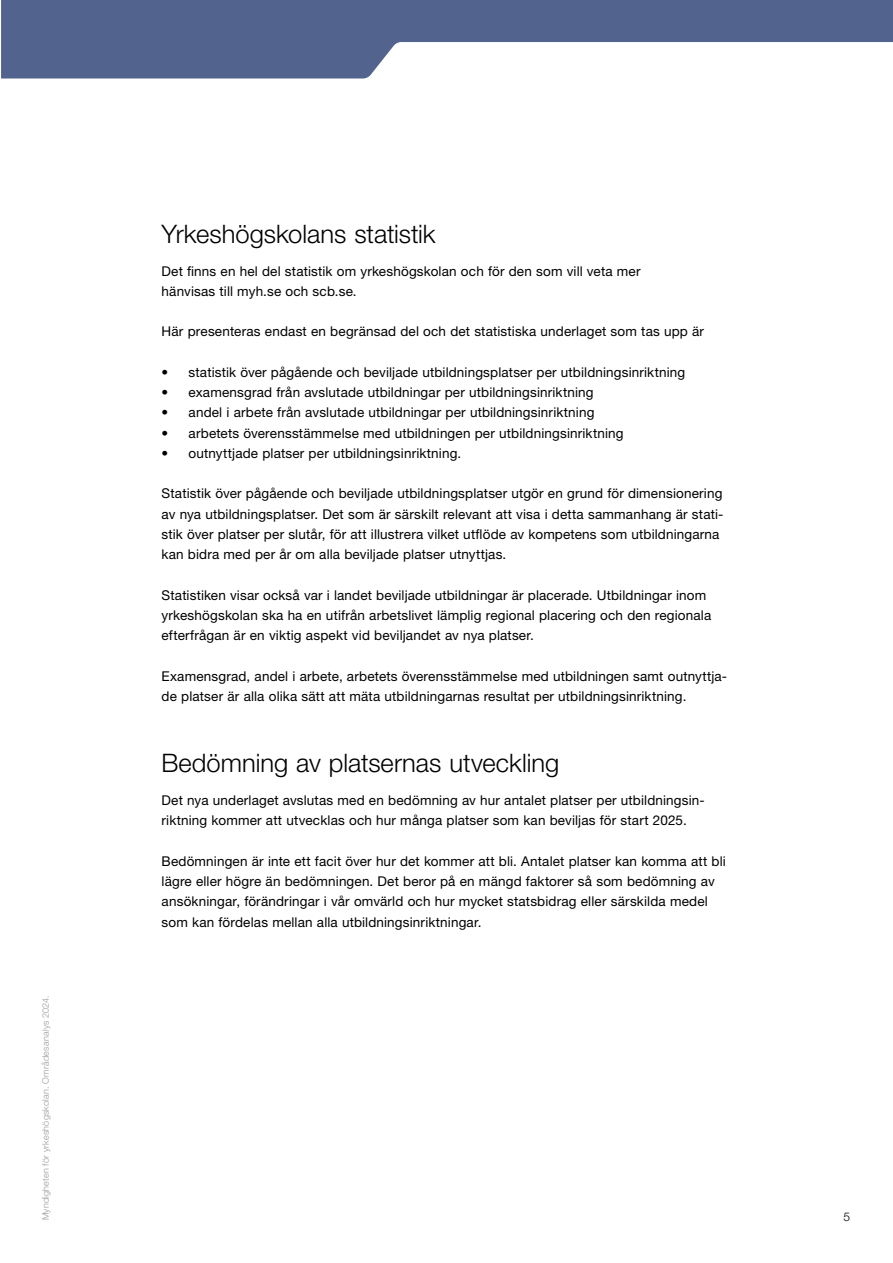
<style>
.page{position:relative;width:893px;height:1263px;background:#fff}
.page>*{position:absolute;margin:0;border:0;box-sizing:border-box;transform-origin:0 0}
.t1{font:300 25.5px "Helvetica Neue LT Std";color:#000}
.t2{font:13.5px/20.2px "Helvetica Neue LT Std";letter-spacing:.01em;color:#000}
.t3{font:300 12px "Helvetica Neue LT Std";color:#000}
.t4{font:300 9px "Helvetica Neue LT Std";letter-spacing:.025em;color:#9a9998}
</style>
<div class="page">
<svg style="left:1px;top:0;width:892px;height:79px;fill:#52648d"></svg>
<p class="t4" style="left:40px;top:1220px;width:226px;rotate:-90deg">Myndigheten för yrkeshögskolan. Områdesanalys 2024.</p>
<h2 class="t1" style="left:162px;top:218px;width:276px">Yrkeshögskolans statistik</h2>
<p class="t2" style="left:162px;top:260px;width:481px">Det finns en hel del statistik om yrkeshögskolan och för den som vill veta mer</p>
<p class="t2" style="left:162px;top:281px;width:197px">hänvisas till myh.se och scb.se.</p>
<p class="t2" style="left:162px;top:321px;width:544px">Här presenteras endast en begränsad del och det statistiska underlaget som tas upp är</p>
<p class="t2" style="left:162px;top:362px;width:525px">• statistik över pågående och beviljade utbildningsplatser per utbildningsinriktning</p>
<p class="t2" style="left:162px;top:382px;width:433px">• examensgrad från avslutade utbildningar per utbildningsinriktning</p>
<p class="t2" style="left:162px;top:402px;width:434px">• andel i arbete från avslutade utbildningar per utbildningsinriktning</p>
<p class="t2" style="left:162px;top:422px;width:463px">• arbetets överensstämmelse med utbildningen per utbildningsinriktning</p>
<p class="t2" style="left:162px;top:443px;width:301px">• outnyttjade platser per utbildningsinriktning.</p>
<p class="t2" style="left:162px;top:483px;width:563px">Statistik över pågående och beviljade utbildningsplatser utgör en grund för dimensionering av nya utbildningsplatser. Det som är särskilt relevant att visa i detta sammanhang är stati&shy;stik över platser per slutår, för att illustrera vilket utflöde av kompetens som utbildningarna kan bidra med per år om alla beviljade platser utnyttjas.</p>
<p class="t2" style="left:162px;top:584px;width:551px">Statistiken visar också var i landet beviljade utbildningar är placerade. Utbildningar inom yrkeshögskolan ska ha en utifrån arbetslivet lämplig regional placering och den regionala efterfrågan är en viktig aspekt vid beviljandet av nya platser.</p>
<p class="t2" style="left:162px;top:665px;width:567px">Examensgrad, andel i arbete, arbetets överensstämmelse med utbildningen samt outnyttja&shy;de platser är alla olika sätt att mäta utbildningarnas resultat per utbildningsinriktning.</p>
<h2 class="t1" style="left:162px;top:747px;width:399px">Bedömning av platsernas utveckling</h2>
<p class="t2" style="left:162px;top:790px;width:545px">Det nya underlaget avslutas med en bedömning av hur antalet platser per utbildningsin-</p>
<p class="t2" style="left:162px;top:810px;width:527px">riktning kommer att utvecklas och hur många platser som kan beviljas för start 2025.</p>
<p class="t2" style="left:162px;top:851px;width:566px">Bedömningen är inte ett facit över hur det kommer att bli. Antalet platser kan komma att bli lägre eller högre än bedömningen. Det beror på en mängd faktorer så som bedömning av ansökningar, förändringar i vår omvärld och hur mycket statsbidrag eller särskilda medel som kan fördelas mellan alla utbildningsinriktningar.</p>
<p class="t3" style="left:844px;top:1209px;width:8px">5</p>
</div>
